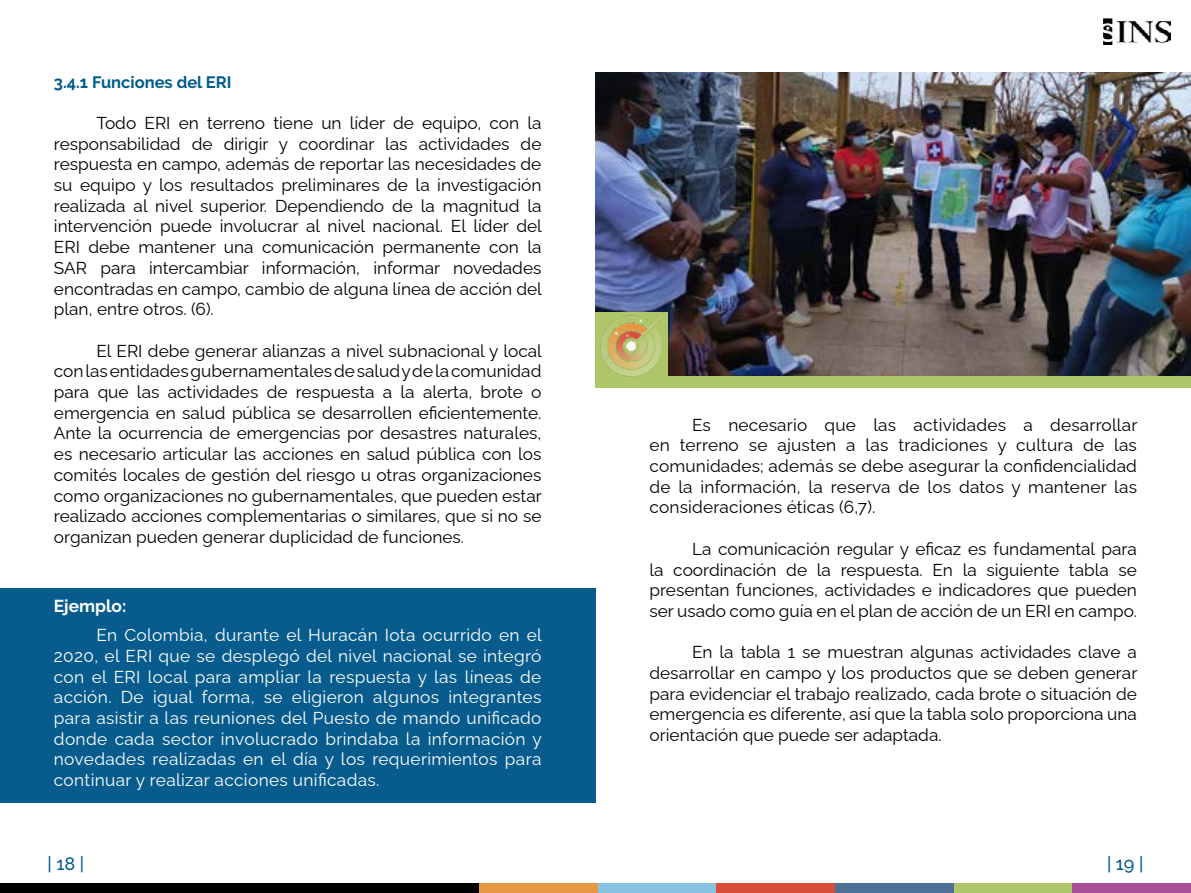
<style>
.page{position:relative;width:1191px;height:893px;background:#fff}
.page>*{position:absolute;margin:0;border:0;box-sizing:border-box;transform-origin:0 0}
.t1{font:500 18px "Raleway";color:#005b8d}
.t2{font:17.25px/20.7px "Raleway";color:#000;text-align:justify}
.t3{font:17.25px/20.7px "Raleway";letter-spacing:.02em;color:#fff;text-align:justify}
.t4{font:700 17.25px "Raleway";color:#fff}
.t5{font:700 16.5px "Raleway";color:#005b8d}
</style>
<div class="page">
<img style="left:1103px;top:18px;width:67px;height:27px">
<div style="left:0;top:883px;width:481px;height:10px;background:#000"></div>
<div style="left:479px;top:883px;width:119px;height:10px;background:#e79741"></div>
<div style="left:598px;top:883px;width:118px;height:10px;background:#88c3e1"></div>
<div style="left:716px;top:883px;width:119px;height:10px;background:#da4e39"></div>
<div style="left:835px;top:883px;width:118px;height:10px;background:#4e7097"></div>
<div style="left:953px;top:883px;width:119px;height:10px;background:#afc66b"></div>
<div style="left:1072px;top:883px;width:119px;height:10px;background:#a84f97"></div>
<img style="left:595px;top:72px;width:596px;height:304px">
<div style="left:0;top:588px;width:595px;height:215px;background:#075c8d"></div>
<div style="left:595px;top:376px;width:596px;height:12px;background:#b0c66a"></div>
<div style="left:595px;top:313px;width:73px;height:70px;background:#b0c66a"></div>
<img style="left:600px;top:315px;width:62px;height:62px">
<p class="t5" style="left:54px;top:73px;width:179px">3.4.1 Funciones del ERI</p>
<p class="t2" style="left:54px;top:111px;width:489px;text-indent:43px">Todo ERI en terreno tiene un líder de equipo, con la responsabilidad de dirigir y coordinar las actividades de respuesta en campo, además de reportar las necesidades de su equipo y los resultados preliminares de la investigación realizada al nivel superior. Dependiendo de la magnitud la intervención puede involucrar al nivel nacional. El líder del ERI debe mantener una comunicación permanente con la SAR para intercambiar información, informar novedades encontradas en campo, cambio de alguna línea de acción del plan, entre otros. (6).</p>
<p class="t2" style="left:54px;top:338px;width:489px;text-indent:43px">El ERI debe generar alianzas a nivel subnacional y local con las entidades gubernamentales de salud y de la comunidad para que las actividades de respuesta a la alerta, brote o emergencia en salud pública se desarrollen eficientemente.<br>Ante la ocurrencia de emergencias por desastres naturales, es necesario articular las acciones en salud pública con los comités locales de gestión del riesgo u otras organizaciones como organizaciones no gubernamentales, que pueden estar realizado acciones complementarias o similares, que si no se organizan pueden generar duplicidad de funciones.</p>
<p class="t4" style="left:54px;top:596px;width:74px">Ejemplo:</p>
<p class="t3" style="left:54px;top:623px;width:489px;text-indent:43px">En Colombia, durante el Huracán Iota ocurrido en el 2020, el ERI que se desplegó del nivel nacional se integró con el ERI local para ampliar la respuesta y las líneas de acción. De igual forma, se eligieron algunos integrantes para asistir a las reuniones del Puesto de mando unificado donde cada sector involucrado brindaba la información y novedades realizadas en el día y los requerimientos para continuar y realizar acciones unificadas.</p>
<p class="t2" style="left:649px;top:412px;width:489px;text-indent:43px">Es necesario que las actividades a desarrollar en terreno se ajusten a las tradiciones y cultura de las comunidades; además se debe asegurar la confidencialidad de la información, la reserva de los datos y mantener las consideraciones éticas (6,7).</p>
<p class="t2" style="left:649px;top:536px;width:489px;text-indent:43px">La comunicación regular y eficaz es fundamental para la coordinación de la respuesta. En la siguiente tabla se presentan funciones, actividades e indicadores que pueden ser usado como guía en el plan de acción de un ERI en campo.</p>
<p class="t2" style="left:649px;top:640px;width:489px;text-indent:43px">En la tabla 1 se muestran algunas actividades clave a desarrollar en campo y los productos que se deben generar para evidenciar el trabajo realizado, cada brote o situación de emergencia es diferente, así que la tabla solo proporciona una orientación que puede ser adaptada.</p>
<p class="t1" style="left:48px;top:853px;width:38px">| 18 |</p>
<p class="t1" style="left:1107px;top:853px;width:38px">| 19 |</p>
</div>
